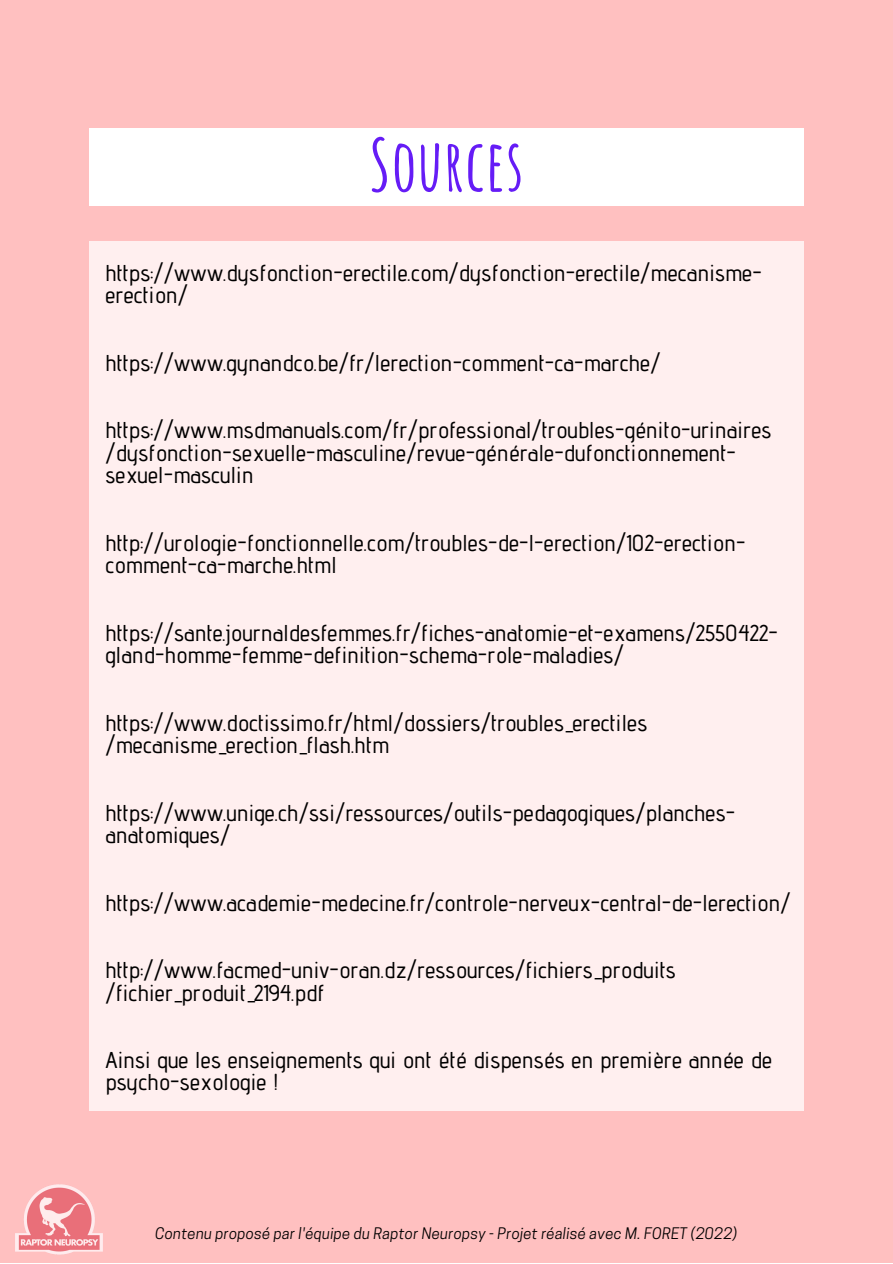
<style>
.page{position:relative;width:893px;height:1264px;background:#fff}
.page>*{position:absolute;margin:0;border:0;box-sizing:border-box;transform-origin:0 0}
.t1{font:700 70.5px "Amatic SC";letter-spacing:.01em;color:#651cf6}
.t2{font:500 22.95px/22.5px "Advent Pro";letter-spacing:.01em;color:#000}
.t3{font:italic 15px "Cooper Hewitt";letter-spacing:.015em;color:#000}
</style>
<div class="page">
<div style="left:0;top:0;width:892px;height:1262px;background:#ffc0c0"></div>
<div style="left:89px;top:241px;width:714px;height:869px;background:#ffefef"></div>
<div style="left:89px;top:128px;width:714px;height:78px;background:#fff"></div>
<img style="left:16px;top:1184px;width:86px;height:71px">
<h1 class="t1" style="left:369px;top:119px;width:156px">SOURCES</h1>
<p class="t2" style="left:105px;top:261px;width:658px">https://www.dysfonction-erectile.com/dysfonction-erectile/mecanisme&shy;erection/</p>
<p class="t2" style="left:105px;top:351px;width:556px">https://www.gynandco.be/fr/lerection-comment-ca-marche/</p>
<p class="t2" style="left:105px;top:418px;width:667px">https://www.msdmanuals.com/fr/professional/troubles-génito-urinaires /dysfonction-sexuelle-masculine/revue-générale-dufonctionnement&shy;sexuel-masculin</p>
<p class="t2" style="left:105px;top:531px;width:641px">http://urologie-fonctionnelle.com/troubles-de-l-erection/102-erection&shy;comment-ca-marche.html</p>
<p class="t2" style="left:105px;top:621px;width:674px">https://sante.journaldesfemmes.fr/fiches-anatomie-et-examens/2550422- gland-homme-femme-definition-schema-role-maladies/</p>
<p class="t2" style="left:105px;top:711px;width:543px">https://www.doctissimo.fr/html/dossiers/troubles_erectiles /mecanisme_erection_flash.htm</p>
<p class="t2" style="left:105px;top:801px;width:631px">https://www.unige.ch/ssi/ressources/outils-pedagogiques/planches&shy;anatomiques/</p>
<p class="t2" style="left:105px;top:890px;width:686px">https://www.academie-medecine.fr/controle-nerveux-central-de-lerection/</p>
<p class="t2" style="left:105px;top:958px;width:571px">http://www.facmed-univ-oran.dz/ressources/fichiers_produits /fichier_produit_2194.pdf</p>
<p class="t2" style="left:105px;top:1048px;width:668px">Ainsi que les enseignements qui ont été dispensés en première année de psycho-sexologie !</p>
<p class="t3" style="left:155px;top:1227px;width:583px">Contenu proposé par l'équipe du Raptor Neuropsy - Projet réalisé avec M. FORET (2022)</p>
</div>
